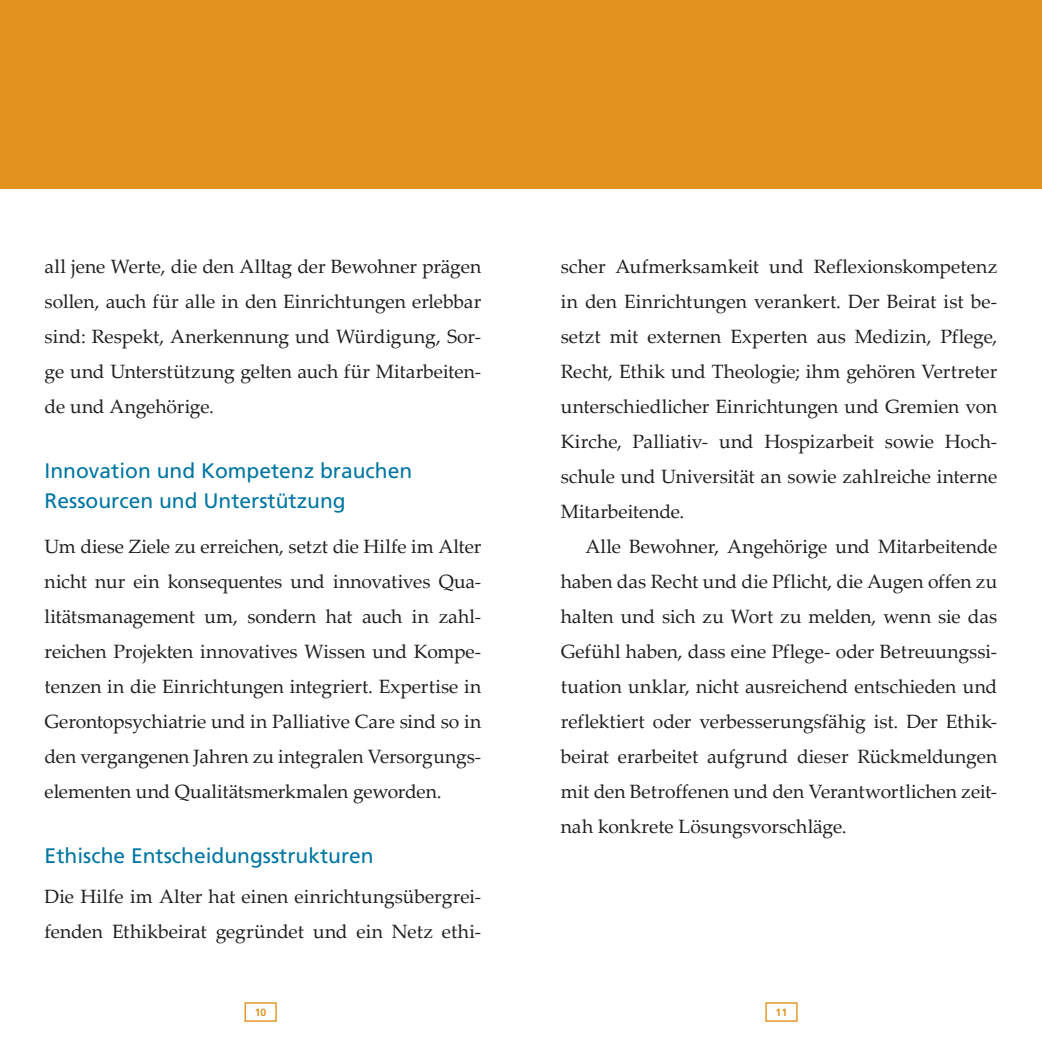
<style>
.page{position:relative;width:1042px;height:1042px;background:#fff}
.page>*{position:absolute;margin:0;border:0;box-sizing:border-box;transform-origin:0 0}
.t1{font:21px/29.8px "Frutiger";color:#0076a3}
.t2{font:19.25px/35px "Palatino Linotype";color:#231f20;text-align:justify}
.t3{font:700 10.5px "Frutiger";color:#e2931e}
</style>
<div class="page">
<div style="left:765px;top:1002px;width:32px;height:20px;border:1px solid #e2931e"></div>
<div style="left:244px;top:1002px;width:33px;height:20px;border:1px solid #e2931e"></div>
<div style="left:0;top:0;width:1042px;height:189px;background:#e2931e"></div>
<p class="t2" style="left:45px;top:248px;width:438px">all jene Werte, die den Alltag der Bewohner prägen sollen, auch für alle in den Einrichtungen erlebbar sind: Respekt, Anerkennung und Würdigung, Sor&shy;ge und Unterstützung gelten auch für Mitarbeiten&shy;de und Angehörige.</p>
<p class="t1" style="left:45px;top:455px;width:369px">Innovation und Kompetenz brauchen<br>Ressourcen und Unterstützung</p>
<p class="t2" style="left:45px;top:528px;width:438px">Um diese Ziele zu erreichen, setzt die Hilfe im Alter nicht nur ein konsequentes und innovatives Qua&shy;litätsmanagement um, sondern hat auch in zahl&shy;reichen Projekten innovatives Wissen und Kompe&shy;tenzen in die Einrichtungen integriert. Expertise in Gerontopsychiatrie und in Palliative Care sind so in den vergangenen Jahren zu integralen Versorgungs&shy;elementen und Qualitätsmerkmalen geworden.</p>
<p class="t1" style="left:45px;top:840px;width:331px">Ethische Entscheidungsstrukturen</p>
<p class="t2" style="left:45px;top:878px;width:438px">Die Hilfe im Alter hat einen einrichtungsübergrei&shy;fenden Ethikbeirat gegründet und ein Netz ethi-</p>
<p class="t2" style="left:561px;top:248px;width:438px">scher Aufmerksamkeit und Reflexionskompetenz in den Einrichtungen verankert. Der Beirat ist be&shy;setzt mit externen Experten aus Medizin, Pflege, Recht, Ethik und Theologie; ihm gehören Vertreter unterschiedlicher Einrichtungen und Gremien von Kirche, Palliativ- und Hospizarbeit sowie Hoch&shy;schule und Universität an sowie zahlreiche interne Mitarbeitende.</p>
<p class="t2" style="left:561px;top:528px;width:438px;text-indent:25px">Alle Bewohner, Angehörige und Mitarbeitende haben das Recht und die Pflicht, die Augen offen zu halten und sich zu Wort zu melden, wenn sie das Gefühl haben, dass eine Pflege- oder Betreuungssi&shy;tuation unklar, nicht ausreichend entschieden und reflektiert oder verbesserungsfähig ist. Der Ethik&shy;beirat erarbeitet aufgrund dieser Rückmeldungen mit den Betroffenen und den Verantwortlichen zeit&shy;nah konkrete Lösungsvorschläge.</p>
<p class="t3" style="left:255px;top:1006px;width:13px">10</p>
<p class="t3" style="left:775px;top:1006px;width:13px">11</p>
</div>
